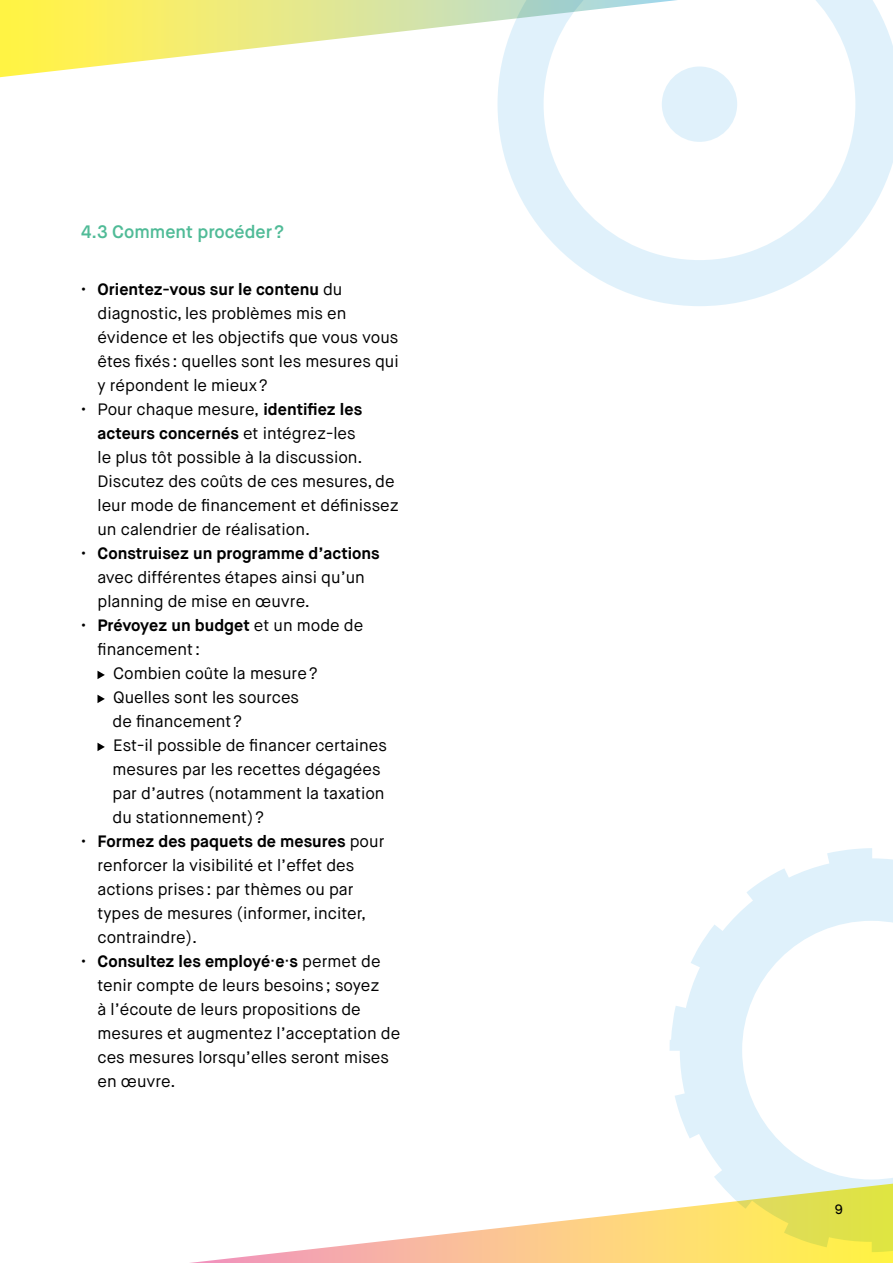
<style>
.page{position:relative;width:893px;height:1263px;background:#fff}
.page>*{position:absolute;margin:0;border:0;box-sizing:border-box;transform-origin:0 0}
.t1{font:600 18px "Maison Neue";color:#50bb97}
.t2{font:16.5px/24px "Maison Neue";color:#000}
.t3{font:700 16.5px "Maison Neue";color:#000}
.t4{font:500 13.5px "Maison Neue";color:#000}
.s1{font-weight:700}
.s2{font-weight:400}
</style>
<div class="page">
<svg style="left:0;top:0;width:497px;height:78px"></svg>
<svg style="left:190px;top:1209px;width:703px;height:54px"></svg>
<svg style="left:497px;top:0;width:396px;height:306px"></svg>
<div style="left:662px;top:66px;width:75px;height:76px;background:#dff1fb;border-radius:50%"></div>
<svg style="left:97px;top:671px;width:8px;height:8px"></svg>
<svg style="left:97px;top:695px;width:8px;height:8px"></svg>
<svg style="left:97px;top:743px;width:8px;height:8px"></svg>
<svg style="left:669px;top:848px;width:224px;height:404px"></svg>
<p class="t1" style="left:81px;top:220px;width:204px">4.3 Comment procéder?</p>
<p class="t2" style="left:98px;top:278px;width:303px;text-indent:-16px">• <span class="s1">Orientez-vous sur le contenu</span> du diagnostic, les problèmes mis en évidence et les objectifs que vous vous êtes fixés: quelles sont les mesures qui y répondent le mieux?</p>
<p class="t2" style="left:98px;top:398px;width:303px;text-indent:-16px">• Pour chaque mesure, <span class="s1">identifiez les acteurs concernés</span> et intégrez-les<br>le plus tôt possible à la discussion.<br>Discutez des coûts de ces mesures, de leur mode de financement et définissez un calendrier de réalisation.</p>
<p class="t2" style="left:98px;top:542px;width:284px;text-indent:-16px">• <span class="s1">Construisez un programme d’actions </span>avec différentes étapes ainsi qu’un planning de mise en œuvre.</p>
<p class="t3" style="left:81px;top:615px;width:284px"><span class="s2">•</span> Prévoyez un budget <span class="s2">et un mode de</span></p>
<p class="t2" style="left:98px;top:638px;width:104px">financement:</p>
<p class="t2" style="left:113px;top:662px;width:206px">Combien coûte la mesure?</p>
<p class="t2" style="left:113px;top:686px;width:188px">Quelles sont les sources</p>
<p class="t2" style="left:113px;top:710px;width:131px">de financement?</p>
<p class="t2" style="left:113px;top:734px;width:275px">Est-il possible de financer certaines</p>
<p class="t2" style="left:113px;top:758px;width:270px">mesures par les recettes dégagées</p>
<p class="t2" style="left:113px;top:782px;width:274px">par d’autres (notamment la taxation</p>
<p class="t2" style="left:113px;top:806px;width:153px">du stationnement)?</p>
<p class="t2" style="left:98px;top:830px;width:288px;text-indent:-17px">• <span class="s1">Formez des paquets de mesures</span> pour renforcer la visibilité et l’effet des actions prises: par thèmes ou par types de mesures (informer, inciter, contraindre).</p>
<p class="t2" style="left:98px;top:950px;width:304px;text-indent:-17px">• <span class="s1">Consultez les employé</span>·<span class="s1">e</span>·<span class="s1">s</span> permet de tenir compte de leurs besoins; soyez<br>à l’écoute de leurs propositions de mesures et augmentez l’acceptation de ces mesures lorsqu’elles seront mises en œuvre.</p>
<p class="t4" style="left:835px;top:1201px;width:10px">9</p>
</div>
